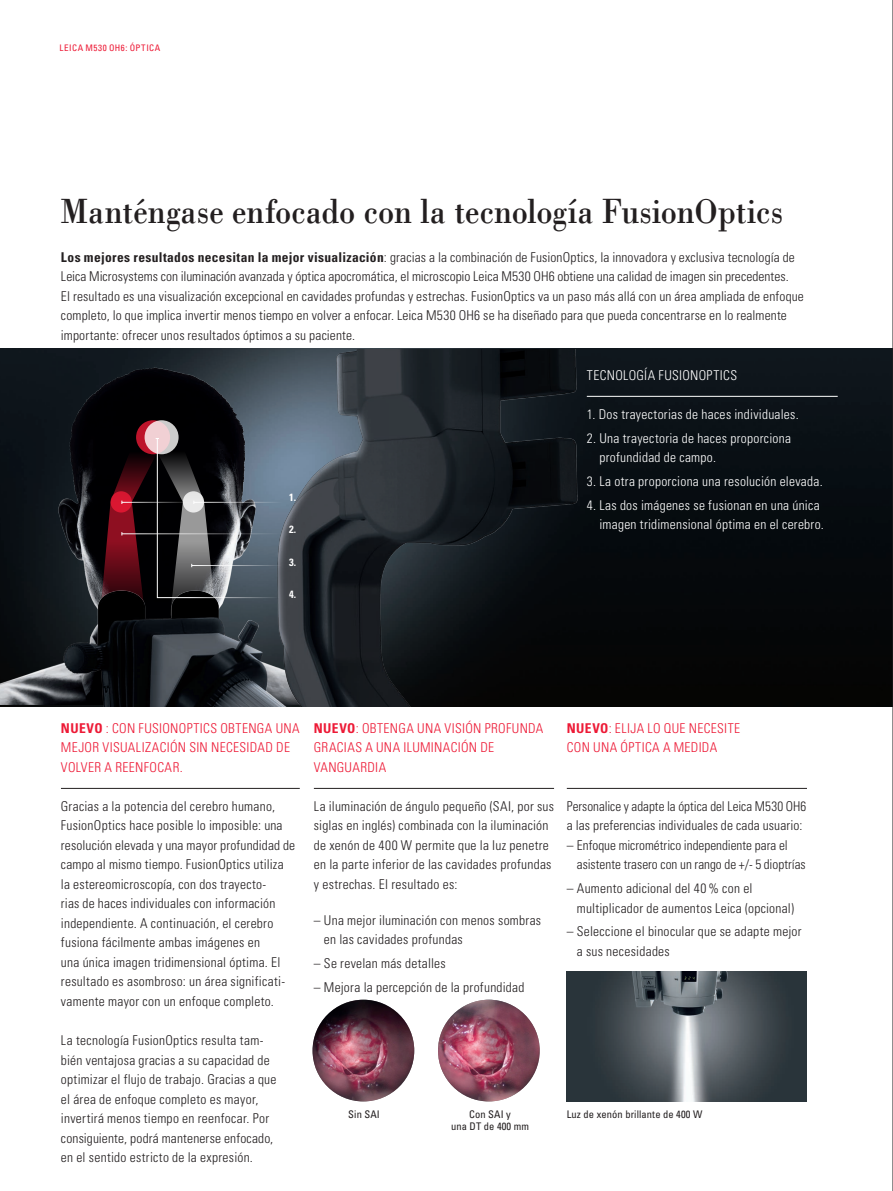
<style>
.page{position:relative;width:893px;height:1191px;background:#fff}
.page>*{position:absolute;margin:0;border:0;box-sizing:border-box;transform-origin:0 0}
.Title_28pt_black{font:36px "Leicana";color:#231f20}
.Benefit-White_Copy{font:300 condensed 13.5px/19.5px "Univers LT Std";letter-spacing:.02em;color:#231f20}
.Teaser_15pt_black{font:300 condensed 13.5px/19.5px "Univers LT Std";letter-spacing:.01em;color:#231f20}
.Benefit-White_Copy-2{font:300 condensed 13.5px/19.5px "Univers LT Std";letter-spacing:.02em;color:#fff}
.Benefit-White_Title{font:300 condensed 13.5px/19.5px "Univers LT Std";letter-spacing:.025em;color:#ed1a36}
.Benefit-White_Copy-3{font:300 condensed 13.5px/19.5px "Univers LT Std";color:#231f20}
.Benefit-White_Title-2{font:300 condensed 13.5px "Univers LT Std";letter-spacing:.025em;color:#fff}
.t1{font:condensed 10.5px/12.8px "Univers LT Std";letter-spacing:.01em;color:#231f20;text-align:center}
.t2{font:700 condensed 10.5px "Univers LT Std";color:#fff}
.Pagina_Header{font:condensed 9px "Univers LT Std";letter-spacing:.065em;color:#ed1a36}
.s1{font-weight:700}
</style>
<div class="page">
<img style="left:0;top:349px;width:892px;height:357px">
<img style="left:0;top:349px;width:63px;height:355px">
<img style="left:63px;top:349px;width:515px;height:357px">
<hr style="left:61px;top:788px;width:239px;height:1px;background:#231f20">
<hr style="left:567px;top:788px;width:240px;height:1px;background:#231f20">
<hr style="left:587px;top:396px;width:251px;height:1px;background:#fff">
<svg style="left:136px;top:420px;width:34px;height:34px"></svg>
<svg style="left:145px;top:420px;width:34px;height:34px"></svg>
<img style="left:438px;top:999px;width:102px;height:102px;border-radius:51px">
<img style="left:313px;top:999px;width:101px;height:102px;border-radius:51px">
<svg style="left:100px;top:434px;width:183px;height:181px;background:#423940"></svg>
<hr style="left:892px;top:0;width:1px;height:1191px;background:#231f20">
<hr style="left:314px;top:788px;width:240px;height:1px;background:#231f20">
<img style="left:567px;top:972px;width:240px;height:129px">
<p class="Pagina_Header" style="left:60px;top:42px;width:102px">LEICA M530 OH6: ÓPTICA</p>
<p class="Title_28pt_black" style="left:61px;top:189px;width:724px">Manténgase enfocado con la tecnología FusionOptics</p>
<p class="Teaser_15pt_black" style="left:61px;top:247px;width:744px"><span class="s1">Los mejores resultados necesitan la mejor visualización</span>: gracias a la combinación de FusionOptics, la innovadora y exclusiva tecnología de Leica Microsystems con iluminación avanzada y óptica apocromática, el microscopio Leica M530 OH6 obtiene una calidad de imagen sin precedentes.<br>El resultado es una visualización excepcional en cavidades profundas y estrechas. FusionOptics va un paso más allá con un área ampliada de enfoque completo, lo que implica invertir menos tiempo en volver a enfocar. Leica M530 OH6 se ha diseñado para que pueda concentrarse en lo realmente importante: ofrecer unos resultados óptimos a su paciente.</p>
<p class="t2" style="left:289px;top:491px;width:9px">1.</p>
<p class="t2" style="left:289px;top:523px;width:9px">2.</p>
<p class="t2" style="left:289px;top:555px;width:9px">3.</p>
<p class="t2" style="left:289px;top:587px;width:9px">4.</p>
<p class="Benefit-White_Title-2" style="left:587px;top:367px;width:152px">TECNOLOGÍA FUSIONOPTICS</p>
<p class="Benefit-White_Copy-2" style="left:587px;top:404px;width:213px">1. Dos trayectorias de haces individuales.</p>
<p class="Benefit-White_Copy-2" style="left:599px;top:428px;width:193px;text-indent:-13px">2. Una trayectoria de haces proporciona profundidad de campo.</p>
<p class="Benefit-White_Copy-2" style="left:587px;top:471px;width:237px">3. La otra proporciona una resolución elevada.</p>
<p class="Benefit-White_Copy-2" style="left:599px;top:495px;width:226px;text-indent:-13px">4. Las dos imágenes se fusionan en una única imagen tridimensional óptima en el cerebro.</p>
<p class="Benefit-White_Title" style="left:61px;top:718px;width:240px"><span class="s1">NUEVO</span> : CON FUSIONOPTICS OBTENGA UNA<br>MEJOR VISUALIZACIÓN SIN NECESIDAD DE<br>VOLVER A REENFOCAR.</p>
<p class="Benefit-White_Copy" style="left:61px;top:796px;width:236px">Gracias a la potencia del cerebro humano, FusionOptics hace posible lo imposible: una resolución elevada y una mayor profundidad de campo al mismo tiempo. FusionOptics utiliza la estereomicroscopía, con dos trayecto-<br>rias de haces individuales con información independiente. A continuación, el cerebro fusiona fácilmente ambas imágenes en<br>una única imagen tridimensional óptima. El resultado es asombroso: un área significati&shy;vamente mayor con un enfoque completo.</p>
<p class="Benefit-White_Copy" style="left:61px;top:1030px;width:217px">La tecnología FusionOptics resulta tam&shy;bién ventajosa gracias a su capacidad de optimizar el flujo de trabajo. Gracias a que el área de enfoque completo es mayor, invertirá menos tiempo en reenfocar. Por consiguiente, podrá mantenerse enfocado, en el sentido estricto de la expresión.</p>
<p class="Benefit-White_Title" style="left:314px;top:718px;width:231px"><span class="s1">NUEVO</span>: OBTENGA UNA VISIÓN PROFUNDA<br>GRACIAS A UNA ILUMINACIÓN DE<br>VANGUARDIA</p>
<p class="Benefit-White_Copy" style="left:314px;top:796px;width:242px">La iluminación de ángulo pequeño (SAI, por sus siglas en inglés) combinada con la iluminación de xenón de 400 W permite que la luz penetre en la parte inferior de las cavidades profundas y estrechas. El resultado es:</p>
<p class="Benefit-White_Copy" style="left:324px;top:910px;width:219px;text-indent:-10px">– Una mejor iluminación con menos sombras en las cavidades profundas</p>
<p class="Benefit-White_Copy" style="left:314px;top:953px;width:133px">– Se revelan más detalles</p>
<p class="Benefit-White_Copy" style="left:314px;top:977px;width:212px">– Mejora la percepción de la profundidad</p>
<p class="Benefit-White_Title" style="left:567px;top:718px;width:175px"><span class="s1">NUEVO</span>: ELIJA LO QUE NECESITE<br>CON UNA ÓPTICA A MEDIDA</p>
<p class="Benefit-White_Copy" style="left:567px;top:796px;width:241px">Personalice y adapte la óptica del Leica M530 OH6 a las preferencias individuales de cada usuario:</p>
<p class="Benefit-White_Copy-3" style="left:577px;top:835px;width:230px;text-indent:-10px">– Enfoque micrométrico independiente para el asistente trasero con un rango de +/- 5 dioptrías</p>
<p class="Benefit-White_Copy" style="left:577px;top:878px;width:219px;text-indent:-10px">– Aumento adicional del 40% con el multiplicador de aumentos Leica (opcional)</p>
<p class="Benefit-White_Copy" style="left:577px;top:922px;width:226px;text-indent:-10px">– Seleccione el binocular que se adapte mejor a sus necesidades</p>
<p class="t1" style="left:348px;top:1107px;width:33px">Sin SAI</p>
<p class="t1" style="left:451px;top:1107px;width:79px">Con SAI y<br>una DT de 400 mm</p>
<p class="t1" style="left:567px;top:1107px;width:137px">Luz de xenón brillante de 400 W</p>
</div>
